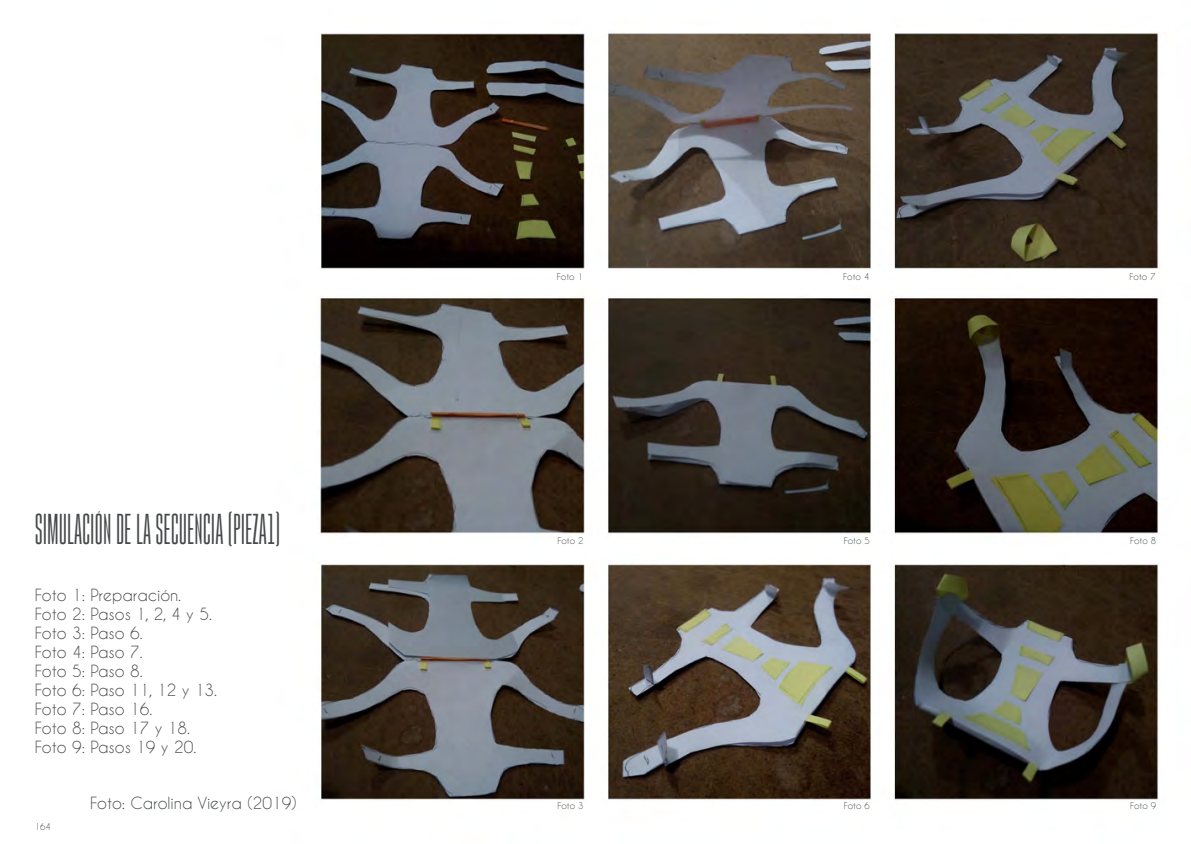
<style>
.page{position:relative;width:1191px;height:844px;background:#fff}
.page>*{position:absolute;margin:0;border:0;box-sizing:border-box;transform-origin:0 0}
.t1{font:100 31.5px "Gobold High";color:#454849}
.t2{font:15.75px/18.9px "Caviar Dreams";color:#454849}
.t3{font:8.75px "Caviar Dreams";color:#454849}
</style>
<div class="page">
<img style="left:320px;top:33px;width:840px;height:768px">
<h1 class="t1" style="left:35px;top:510px;width:247px">SIMULACIÓN DE LA SECUENCIA (PIEZA1)</h1>
<p class="t2" style="left:35px;top:585px;width:184px">Foto 1: Preparación.<br>Foto 2: Pasos 1, 2, 4 y 5.<br>Foto 3: Paso 6.<br>Foto 4: Paso 7.<br>Foto 5: Paso 8.<br>Foto 6: Paso 11, 12 y 13.<br>Foto 7: Paso 16.<br>Foto 8: Paso 17 y 18.<br>Foto 9: Pasos 19 y 20.</p>
<p class="t3" style="left:35px;top:821px;width:18px">164</p>
<p class="t2" style="left:90px;top:793px;width:208px">Foto: Carolina Vieyra (2019)</p>
<p class="t3" style="left:557px;top:271px;width:28px">Foto 1</p>
<p class="t3" style="left:843px;top:271px;width:28px">Foto 4</p>
<p class="t3" style="left:1129px;top:271px;width:28px">Foto 7</p>
<p class="t3" style="left:557px;top:535px;width:28px">Foto 2</p>
<p class="t3" style="left:843px;top:535px;width:28px">Foto 5</p>
<p class="t3" style="left:1130px;top:535px;width:28px">Foto 8</p>
<p class="t3" style="left:557px;top:800px;width:28px">Foto 3</p>
<p class="t3" style="left:843px;top:800px;width:28px">Foto 6</p>
<p class="t3" style="left:1130px;top:800px;width:28px">Foto 9</p>
</div>
